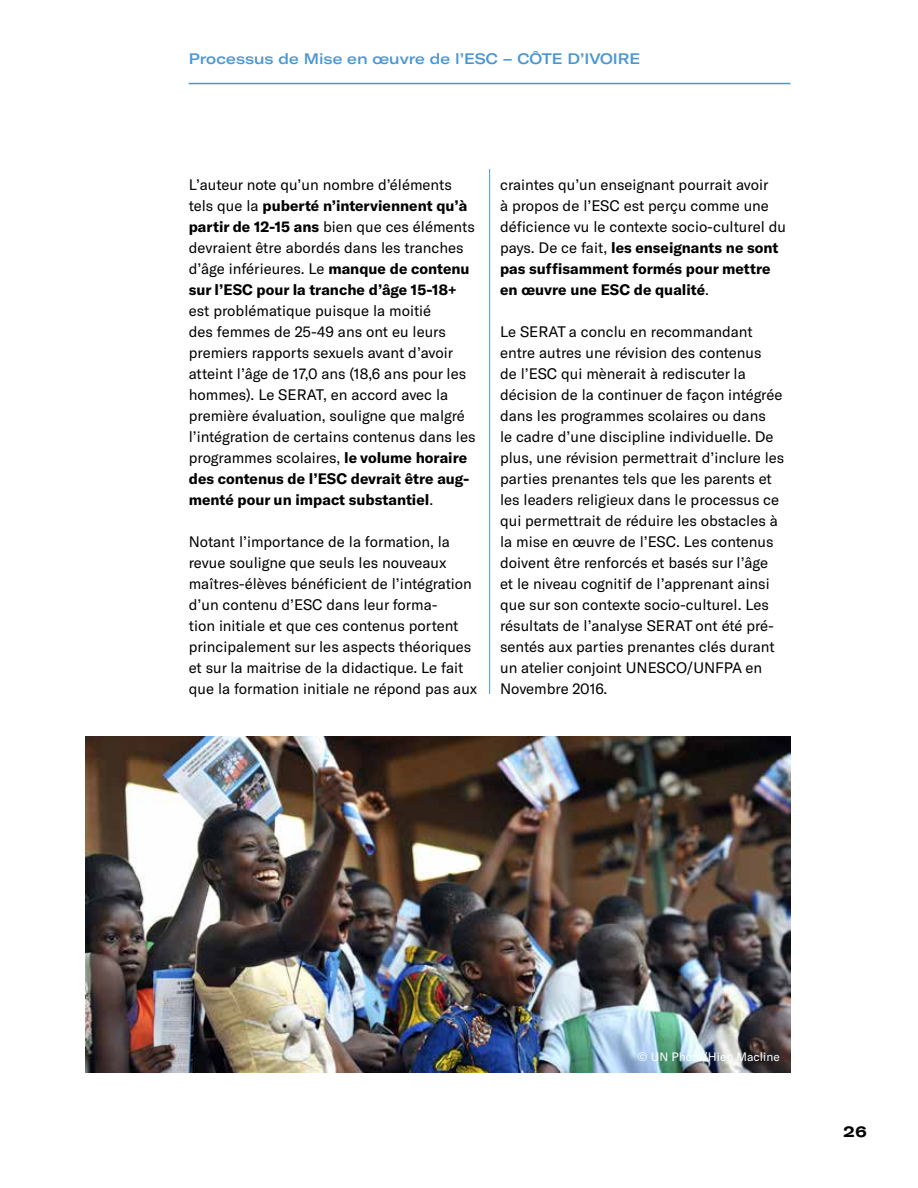
<style>
.page{position:relative;width:918px;height:1188px;background:#fff}
.page>*{position:absolute;margin:0;border:0;box-sizing:border-box;transform-origin:0 0}
.t1{font:15px/21px "GT America";color:#000}
.t2{font:500 expanded 15px "GT America";color:#4a96d2}
.t3{font:700 expanded 15px "GT America";color:#000;scale:.89 1}
.t4{font:12px "GT America";color:#fff}
.s1{font-weight:700}
</style>
<div class="page">
<hr style="left:189px;top:83px;width:601px;height:1px;background:#4a96d2">
<hr style="left:489px;top:169px;width:1px;height:525px;background:#4a96d2">
<img style="left:85px;top:736px;width:705px;height:336px">
<p class="t2" style="left:189px;top:49px;width:453px">Processus de Mise en œuvre de l’ESC – CÔTE D’IVOIRE</p>
<p class="t1" style="left:189px;top:174px;width:287px">L’auteur note qu’un nombre d’éléments tels que la <span class="s1">puberté n’interviennent qu’à partir de 12-15 ans</span> bien que ces éléments devraient être abordés dans les tranches d’âge inférieures. Le <span class="s1">manque de contenu sur l’ESC pour la tranche d’âge 15-18+</span></p>
<p class="t1" style="left:189px;top:300px;width:288px">est problématique puisque la moitié<br>des femmes de 25-49 ans ont eu leurs premiers rapports sexuels avant d’avoir atteint l’âge de 17,0 ans (18,6 ans pour les hommes). Le SERAT, en accord avec la première évaluation, souligne que malgré l’intégration de certains contenus dans les programmes scolaires, <span class="s1">le volume horaire des contenus de l’ESC devrait être aug&shy;menté pour un impact substantiel</span>.</p>
<p class="t1" style="left:189px;top:531px;width:290px">Notant l’importance de la formation, la revue souligne que seuls les nouveaux maîtres-élèves bénéficient de l’intégration d’un contenu d’ESC dans leur forma-<br>tion initiale et que ces contenus portent principalement sur les aspects théoriques et sur la maitrise de la didactique. Le fait que la formation initiale ne répond pas aux</p>
<p class="t1" style="left:500px;top:174px;width:287px">craintes qu’un enseignant pourrait avoir<br>à propos de l’ESC est perçu comme une déficience vu le contexte socio-culturel du pays. De ce fait, <span class="s1">les enseignants ne sont pas suffisamment formés pour mettre en œuvre une ESC de qualité</span>.</p>
<p class="t1" style="left:500px;top:321px;width:286px">Le SERAT a conclu en recommandant entre autres une révision des contenus<br>de l’ESC qui mènerait à rediscuter la décision de la continuer de façon intégrée dans les programmes scolaires ou dans<br>le cadre d’une discipline individuelle. De plus, une révision permettrait d’inclure les parties prenantes tels que les parents et les leaders religieux dans le processus ce qui permettrait de réduire les obstacles à la mise en œuvre de l’ESC. Les contenus doivent être renforcés et basés sur l’âge et le niveau cognitif de l’apprenant ainsi que sur son contexte socio-culturel. Les résultats de l’analyse SERAT ont été pré&shy;sentés aux parties prenantes clés durant un atelier conjoint UNESCO/UNFPA en Novembre 2016.</p>
<p class="t4" style="left:638px;top:1050px;width:144px">© UN Photo/Hien Macline</p>
<p class="t3" style="left:844px;top:1123px;width:28px">26</p>
</div>
